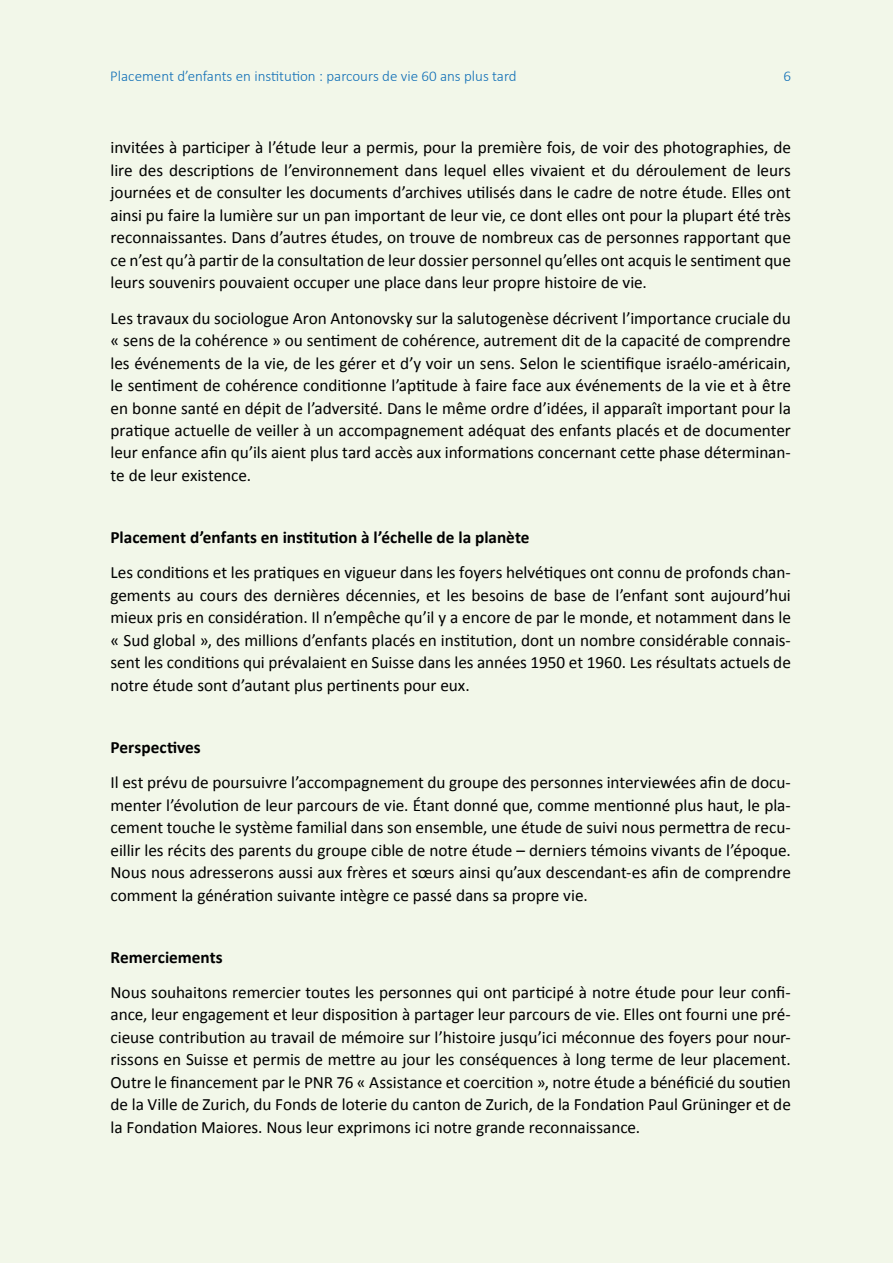
<style>
.page{position:relative;width:893px;height:1263px;background:#f2f7e9}
.page>*{position:absolute;margin:0;border:0;box-sizing:border-box;transform-origin:0 0}
.t1{font:17.25px/22.5px "Calibri";letter-spacing:-.005em;color:#000;text-align:justify}
.t2{font:700 17.25px "Calibri";color:#000}
.t3{font:300 15px "Calibri";color:#0e6eb6}
</style>
<div class="page">
<p class="t3" style="left:110px;top:67px;width:408px">Placement d’enfants en institution : parcours de vie 60 ans plus tard</p>
<p class="t3" style="left:783px;top:67px;width:9px">6</p>
<p class="t1" style="left:111px;top:136px;width:682px">invitées à participer à l’étude leur a permis, pour la première fois, de voir des photographies, de lire des descriptions de l’environnement dans lequel elles vivaient et du déroulement de leurs journées et de consulter les documents d’archives utilisés dans le cadre de notre étude. Elles ont ainsi pu faire la lumière sur un pan important de leur vie, ce dont elles ont pour la plupart été très reconnaissantes. Dans d’autres études, on trouve de nombreux cas de personnes rapportant que ce n’est qu’à partir de la consultation de leur dossier personnel qu’elles ont acquis le sentiment que leurs souvenirs pouvaient occuper une place dans leur propre histoire de vie.</p>
<p class="t1" style="left:111px;top:307px;width:682px">Les travaux du sociologue Aron Antonovsky sur la salutogenèse décrivent l’importance cruciale du « sens de la cohérence » ou sentiment de cohérence, autrement dit de la capacité de comprendre les événements de la vie, de les gérer et d’y voir un sens. Selon le scientifique israélo-américain, le sentiment de cohérence conditionne l’aptitude à faire face aux événements de la vie et à être en bonne santé en dépit de l’adversité. Dans le même ordre d’idées, il apparaît important pour la pratique actuelle de veiller à un accompagnement adéquat des enfants placés et de documenter leur enfance afin qu’ils aient plus tard accès aux informations concernant cette phase déterminan&shy;te de leur existence.</p>
<p class="t2" style="left:111px;top:526px;width:421px">Placement d’enfants en institution à l’échelle de la planète</p>
<p class="t1" style="left:111px;top:561px;width:682px">Les conditions et les pratiques en vigueur dans les foyers helvétiques ont connu de profonds chan&shy;gements au cours des dernières décennies, et les besoins de base de l’enfant sont aujourd’hui mieux pris en considération. Il n’empêche qu’il y a encore de par le monde, et notamment dans le « Sud global », des millions d’enfants placés en institution, dont un nombre considérable connais&shy;sent les conditions qui prévalaient en Suisse dans les années 1950 et 1960. Les résultats actuels de notre étude sont d’autant plus pertinents pour eux.</p>
<p class="t2" style="left:111px;top:736px;width:92px">Perspectives</p>
<p class="t1" style="left:111px;top:771px;width:682px">Il est prévu de poursuivre l’accompagnement du groupe des personnes interviewées afin de docu&shy;menter l’évolution de leur parcours de vie. Étant donné que, comme mentionné plus haut, le pla&shy;cement touche le système familial dans son ensemble, une étude de suivi nous permettra de recu&shy;eillir les récits des parents du groupe cible de notre étude – derniers témoins vivants de l’époque.<br>Nous nous adresserons aussi aux frères et sœurs ainsi qu’aux descendant-es afin de comprendre comment la génération suivante intègre ce passé dans sa propre vie.</p>
<p class="t2" style="left:111px;top:946px;width:114px">Remerciements</p>
<p class="t1" style="left:111px;top:981px;width:682px">Nous souhaitons remercier toutes les personnes qui ont participé à notre étude pour leur confi&shy;ance, leur engagement et leur disposition à partager leur parcours de vie. Elles ont fourni une pré&shy;cieuse contribution au travail de mémoire sur l’histoire jusqu’ici méconnue des foyers pour nour&shy;rissons en Suisse et permis de mettre au jour les conséquences à long terme de leur placement.<br>Outre le financement par le PNR 76 « Assistance et coercition », notre étude a bénéficié du soutien de la Ville de Zurich, du Fonds de loterie du canton de Zurich, de la Fondation Paul Grüninger et de la Fondation Maiores. Nous leur exprimons ici notre grande reconnaissance.</p>
</div>
